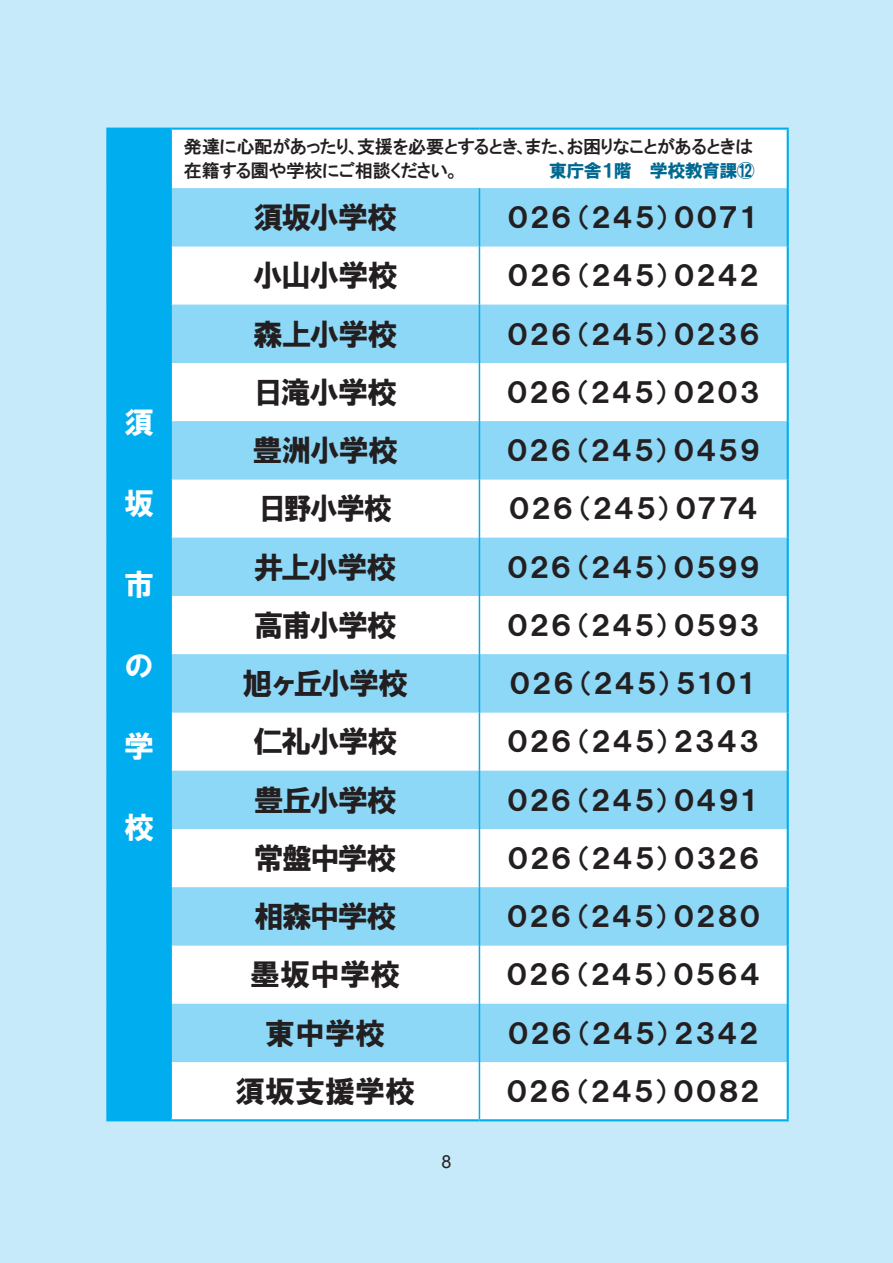
<style>
.page{position:relative;width:893px;height:1263px;background:#c6eafa}
.page>*{position:absolute;margin:0;border:0;box-sizing:border-box;transform-origin:0 0}
.t1{font:30px "HG Soei Kakugothic UB";letter-spacing:-.04em;color:#231f20}
.t2{font:30px "HG Soei Kakugothic UB";color:#fff}
.t3{font:30px "HG Soei Kakugothic UB";letter-spacing:-.04em;color:#231f20;scale:.94 1}
.t4{font:27px "HG Soei Kakugothic UB";letter-spacing:-.19em;color:#231f20}
.t5{font:18px/24px "HGP Gothic E";letter-spacing:-.01em;color:#231f20}
.t6{font:18px "HG Soei Kakugothic UB";letter-spacing:-.035em;color:#006991}
.t7{font:18px "Arial";color:#231f20}
</style>
<div class="page">
<div style="left:107px;top:129px;width:64px;height:991px;background:#00aeef"></div>
<div style="left:172px;top:130px;width:615px;height:989px;background:#fff"></div>
<svg style="left:172px;top:188px;width:615px;height:874px;background:#c1e9fa"></svg>
<hr style="left:170px;top:130px;width:2px;height:58px;background:#00aeef">
<hr style="left:170px;top:188px;width:2px;height:58px;background:#00aeef">
<hr style="left:479px;top:188px;width:1px;height:58px;background:#00aeef">
<hr style="left:170px;top:246px;width:2px;height:59px;background:#00aeef">
<hr style="left:479px;top:246px;width:1px;height:59px;background:#00aeef">
<hr style="left:170px;top:305px;width:2px;height:58px;background:#00aeef">
<hr style="left:479px;top:305px;width:1px;height:58px;background:#00aeef">
<hr style="left:170px;top:363px;width:2px;height:58px;background:#00aeef">
<hr style="left:479px;top:363px;width:1px;height:58px;background:#00aeef">
<hr style="left:170px;top:421px;width:2px;height:58px;background:#00aeef">
<hr style="left:479px;top:421px;width:1px;height:58px;background:#00aeef">
<hr style="left:170px;top:479px;width:2px;height:59px;background:#00aeef">
<hr style="left:479px;top:479px;width:1px;height:59px;background:#00aeef">
<hr style="left:170px;top:538px;width:2px;height:58px;background:#00aeef">
<hr style="left:479px;top:538px;width:1px;height:58px;background:#00aeef">
<hr style="left:170px;top:596px;width:2px;height:58px;background:#00aeef">
<hr style="left:479px;top:596px;width:1px;height:58px;background:#00aeef">
<hr style="left:170px;top:654px;width:2px;height:58px;background:#00aeef">
<hr style="left:479px;top:654px;width:1px;height:58px;background:#00aeef">
<hr style="left:170px;top:712px;width:2px;height:59px;background:#00aeef">
<hr style="left:479px;top:712px;width:1px;height:59px;background:#00aeef">
<hr style="left:170px;top:771px;width:2px;height:58px;background:#00aeef">
<hr style="left:479px;top:771px;width:1px;height:58px;background:#00aeef">
<hr style="left:170px;top:829px;width:2px;height:58px;background:#00aeef">
<hr style="left:479px;top:829px;width:1px;height:58px;background:#00aeef">
<hr style="left:170px;top:887px;width:2px;height:58px;background:#00aeef">
<hr style="left:479px;top:887px;width:1px;height:58px;background:#00aeef">
<hr style="left:170px;top:945px;width:2px;height:59px;background:#00aeef">
<hr style="left:479px;top:945px;width:1px;height:59px;background:#00aeef">
<hr style="left:170px;top:1004px;width:2px;height:58px;background:#00aeef">
<hr style="left:479px;top:1004px;width:1px;height:58px;background:#00aeef">
<hr style="left:170px;top:1062px;width:2px;height:57px;background:#00aeef">
<hr style="left:479px;top:1062px;width:1px;height:57px;background:#00aeef">
<hr style="left:106px;top:128px;width:65px;height:2px;background:#00aeef">
<hr style="left:106px;top:130px;width:2px;height:58px;background:#00aeef">
<hr style="left:106px;top:188px;width:2px;height:58px;background:#00aeef">
<hr style="left:106px;top:246px;width:2px;height:59px;background:#00aeef">
<hr style="left:106px;top:305px;width:2px;height:58px;background:#00aeef">
<hr style="left:106px;top:363px;width:2px;height:58px;background:#00aeef">
<hr style="left:106px;top:421px;width:2px;height:58px;background:#00aeef">
<hr style="left:106px;top:479px;width:2px;height:59px;background:#00aeef">
<hr style="left:106px;top:538px;width:2px;height:58px;background:#00aeef">
<hr style="left:106px;top:596px;width:2px;height:58px;background:#00aeef">
<hr style="left:106px;top:654px;width:2px;height:58px;background:#00aeef">
<hr style="left:106px;top:712px;width:2px;height:59px;background:#00aeef">
<hr style="left:106px;top:771px;width:2px;height:58px;background:#00aeef">
<hr style="left:106px;top:829px;width:2px;height:58px;background:#00aeef">
<hr style="left:106px;top:887px;width:2px;height:58px;background:#00aeef">
<hr style="left:106px;top:945px;width:2px;height:59px;background:#00aeef">
<hr style="left:106px;top:1004px;width:2px;height:58px;background:#00aeef">
<hr style="left:106px;top:1062px;width:2px;height:57px;background:#00aeef">
<hr style="left:106px;top:1119px;width:65px;height:2px;background:#00aeef">
<hr style="left:171px;top:128px;width:308px;height:2px;background:#00aeef">
<hr style="left:479px;top:128px;width:310px;height:2px;background:#00aeef">
<hr style="left:787px;top:130px;width:2px;height:58px;background:#00aeef">
<hr style="left:787px;top:188px;width:2px;height:58px;background:#00aeef">
<hr style="left:787px;top:246px;width:2px;height:59px;background:#00aeef">
<hr style="left:787px;top:305px;width:2px;height:58px;background:#00aeef">
<hr style="left:787px;top:363px;width:2px;height:58px;background:#00aeef">
<hr style="left:787px;top:421px;width:2px;height:58px;background:#00aeef">
<hr style="left:787px;top:479px;width:2px;height:59px;background:#00aeef">
<hr style="left:787px;top:538px;width:2px;height:58px;background:#00aeef">
<hr style="left:787px;top:596px;width:2px;height:58px;background:#00aeef">
<hr style="left:787px;top:654px;width:2px;height:58px;background:#00aeef">
<hr style="left:787px;top:712px;width:2px;height:59px;background:#00aeef">
<hr style="left:787px;top:771px;width:2px;height:58px;background:#00aeef">
<hr style="left:787px;top:829px;width:2px;height:58px;background:#00aeef">
<hr style="left:787px;top:887px;width:2px;height:58px;background:#00aeef">
<hr style="left:787px;top:945px;width:2px;height:59px;background:#00aeef">
<hr style="left:787px;top:1004px;width:2px;height:58px;background:#00aeef">
<hr style="left:787px;top:1062px;width:2px;height:57px;background:#00aeef">
<hr style="left:171px;top:1119px;width:308px;height:2px;background:#00aeef">
<hr style="left:479px;top:1119px;width:310px;height:2px;background:#00aeef">
<p class="t2" style="left:124px;top:407px;width:31px">須</p>
<p class="t2" style="left:124px;top:488px;width:31px">坂</p>
<p class="t2" style="left:124px;top:569px;width:31px">市</p>
<p class="t2" style="left:124px;top:650px;width:31px">の</p>
<p class="t2" style="left:124px;top:731px;width:31px">学</p>
<p class="t2" style="left:124px;top:812px;width:31px">校</p>
<p class="t5" style="left:184px;top:134px;width:571px">発達に心配があったり、支援を必要とするとき、また、お困りなことがあるときは在籍する園や学校にご相談ください。</p>
<p class="t6" style="left:549px;top:161px;width:207px">東庁舎１階　学校教育課⑫</p>
<p class="t1" style="left:253px;top:202px;width:145px">須坂小学校</p>
<p class="t4" style="left:504px;top:204px;width:260px">０２６（２４５）００７１</p>
<p class="t1" style="left:253px;top:261px;width:146px">小山小学校</p>
<p class="t4" style="left:504px;top:262px;width:260px">０２６（２４５）０２４２</p>
<p class="t1" style="left:253px;top:319px;width:146px">森上小学校</p>
<p class="t4" style="left:504px;top:320px;width:260px">０２６（２４５）０２３６</p>
<p class="t1" style="left:253px;top:377px;width:145px">日滝小学校</p>
<p class="t4" style="left:504px;top:379px;width:261px">０２６（２４５）０２０３</p>
<p class="t1" style="left:253px;top:435px;width:147px">豊洲小学校</p>
<p class="t4" style="left:504px;top:437px;width:261px">０２６（２４５）０４５９</p>
<p class="t3" style="left:258px;top:494px;width:144px">日野小学校</p>
<p class="t4" style="left:506px;top:495px;width:257px">０２６（２４５）０７７４</p>
<p class="t1" style="left:254px;top:552px;width:144px">井上小学校</p>
<p class="t4" style="left:504px;top:553px;width:261px">０２６（２４５）０５９９</p>
<p class="t1" style="left:254px;top:610px;width:145px">高甫小学校</p>
<p class="t4" style="left:504px;top:612px;width:261px">０２６（２４５）０５９３</p>
<p class="t1" style="left:242px;top:668px;width:167px">旭ヶ丘小学校</p>
<p class="t4" style="left:506px;top:670px;width:256px">０２６（２４５）５１０１</p>
<p class="t1" style="left:253px;top:727px;width:146px">仁礼小学校</p>
<p class="t4" style="left:504px;top:728px;width:260px">０２６（２４５）２３４３</p>
<p class="t1" style="left:254px;top:785px;width:145px">豊丘小学校</p>
<p class="t4" style="left:504px;top:786px;width:261px">０２６（２４５）０４９１</p>
<p class="t1" style="left:254px;top:843px;width:144px">常盤中学校</p>
<p class="t4" style="left:504px;top:845px;width:260px">０２６（２４５）０３２６</p>
<p class="t1" style="left:254px;top:901px;width:144px">相森中学校</p>
<p class="t4" style="left:504px;top:903px;width:261px">０２６（２４５）０２８０</p>
<p class="t1" style="left:250px;top:960px;width:151px">墨坂中学校</p>
<p class="t4" style="left:504px;top:961px;width:262px">０２６（２４５）０５６４</p>
<p class="t1" style="left:265px;top:1018px;width:121px">東中学校</p>
<p class="t4" style="left:505px;top:1019px;width:259px">０２６（２４５）２３４２</p>
<p class="t1" style="left:235px;top:1076px;width:181px">須坂支援学校</p>
<p class="t4" style="left:504px;top:1078px;width:262px">０２６（２４５）００８２</p>
<p class="t7" style="left:441px;top:1150px;width:12px">8</p>
</div>
